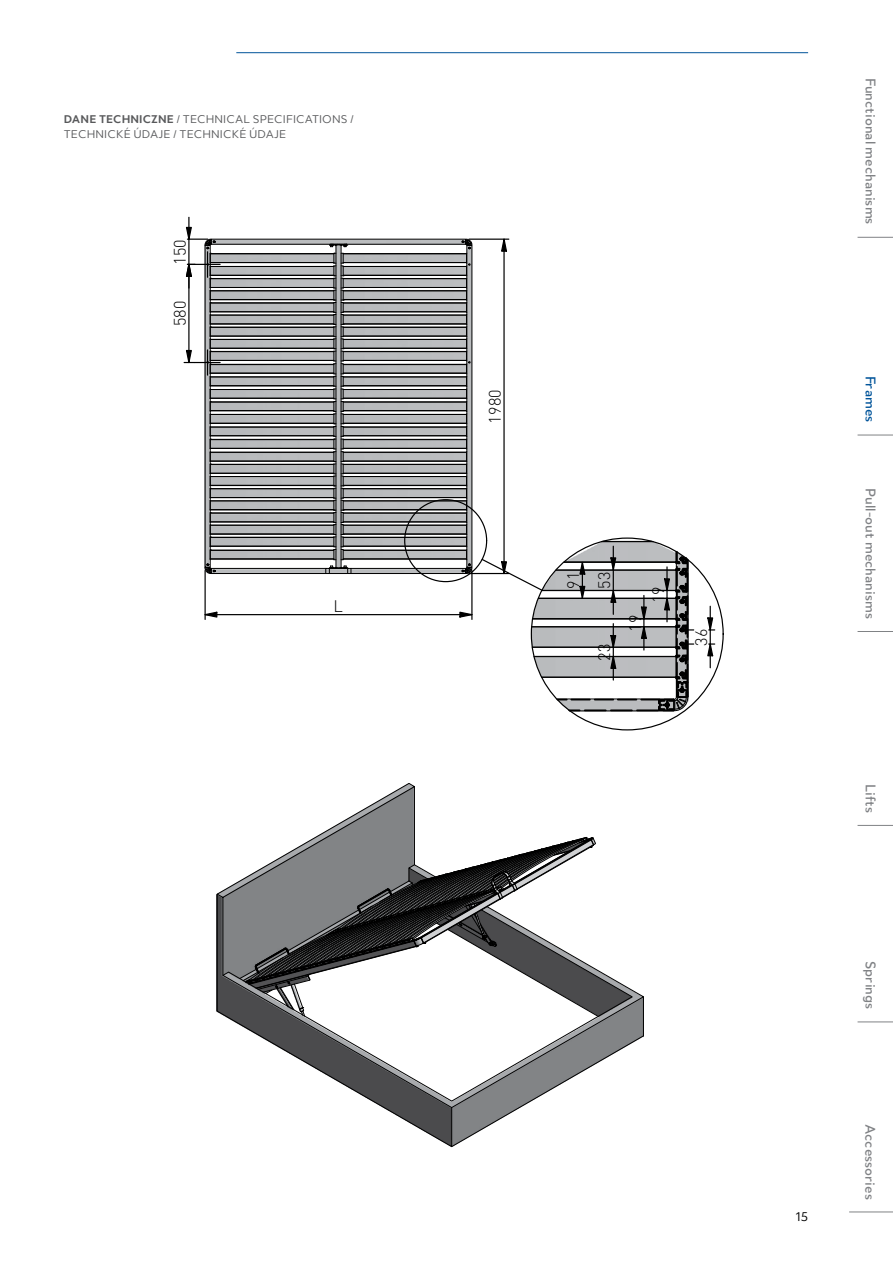
<style>
.page{position:relative;width:893px;height:1263px;background:#fff}
.page>*{position:absolute;margin:0;border:0;box-sizing:border-box;transform-origin:0 0}
.t1{font:300 16.5px "DIN Pro";letter-spacing:.01em;color:#000}
.t2{font:500 15px "Merel";color:#808285}
.t3{font:500 15px "Merel";color:#00549a}
.t4{font:13.5px "Merel";color:#000}
.t5{font:12px/14.4px "Merel";letter-spacing:.01em;color:#58595b}
.s1{font-weight:700}
</style>
<div class="page">
<hr style="left:857px;top:237px;width:36px;height:1px;background:#808285">
<hr style="left:857px;top:435px;width:36px;height:1px;background:#808285">
<hr style="left:857px;top:631px;width:36px;height:1px;background:#808285">
<hr style="left:857px;top:1021px;width:36px;height:1px;background:#808285">
<hr style="left:857px;top:825px;width:36px;height:1px;background:#808285">
<hr style="left:849px;top:1211px;width:44px;height:1px;background:#808285">
<svg style="left:565px;top:970px;width:79px;height:65px"></svg>
<hr style="left:643px;top:997px;width:1px;height:39px;background:#000">
<svg style="left:226px;top:1017px;width:225px;height:130px"></svg>
<svg style="left:451px;top:1035px;width:193px;height:112px"></svg>
<svg style="left:216px;top:783px;width:383px;height:234px"></svg>
<hr style="left:236px;top:52px;width:572px;height:1px;background:#00549a">
<img style="left:532px;top:541px;width:135px;height:159px">
<img style="left:576px;top:698px;width:124px;height:33px">
<hr style="left:542px;top:677px;width:134px;height:1px;background:#000">
<hr style="left:534px;top:656px;width:142px;height:1px;background:#000">
<hr style="left:532px;top:627px;width:144px;height:1px;background:#000">
<hr style="left:532px;top:647px;width:144px;height:1px;background:#000">
<hr style="left:532px;top:626px;width:144px;height:1px;background:#000">
<hr style="left:533px;top:618px;width:143px;height:1px;background:#000">
<hr style="left:538px;top:598px;width:138px;height:1px;background:#000">
<hr style="left:533px;top:619px;width:143px;height:1px;background:#000">
<hr style="left:542px;top:590px;width:134px;height:1px;background:#000">
<hr style="left:556px;top:570px;width:120px;height:1px;background:#000">
<hr style="left:602px;top:541px;width:51px;height:1px;background:#000">
<svg style="left:500px;top:238px;width:8px;height:14px"></svg>
<hr style="left:503px;top:251px;width:2px;height:311px;background:#000">
<hr style="left:469px;top:573px;width:40px;height:1px;background:#000">
<hr style="left:469px;top:239px;width:40px;height:1px;background:#000">
<svg style="left:206px;top:611px;width:12px;height:7px"></svg>
<svg style="left:458px;top:611px;width:15px;height:7px"></svg>
<hr style="left:217px;top:614px;width:243px;height:1px;background:#000">
<hr style="left:471px;top:570px;width:1px;height:49px;background:#000">
<hr style="left:204px;top:570px;width:2px;height:49px;background:#000">
<svg style="left:184px;top:217px;width:288px;height:357px"></svg>
<svg style="left:480px;top:558px;width:64px;height:34px"></svg>
<svg style="left:707px;top:606px;width:8px;height:62px"></svg>
<svg style="left:557px;top:546px;width:137px;height:165px"></svg>
<p class="t5" style="left:64px;top:111px;width:292px"><span class="s1">DANE TECHNICZNE</span> / TECHNICAL SPECIFICATIONS /<br>TECHNICKÉ ÚDAJE / TECHNICKÉ ÚDAJE</p>
<h1 class="t1" style="left:169px;top:265px;width:27px;rotate:-90deg">150</h1>
<h1 class="t1" style="left:169px;top:326px;width:27px;rotate:-90deg">580</h1>
<h1 class="t1" style="left:334px;top:594px;width:11px">L</h1>
<h1 class="t1" style="left:484px;top:423px;width:36px;rotate:-90deg">1980</h1>
<h1 class="t1" style="left:562px;top:589px;width:19px;rotate:-90deg">91</h1>
<h1 class="t1" style="left:593px;top:589px;width:19px;rotate:-90deg">53</h1>
<h1 class="t1" style="left:593px;top:661px;width:19px;rotate:-90deg">23</h1>
<h1 class="t1" style="left:624px;top:631px;width:19px;rotate:-90deg">19</h1>
<h1 class="t1" style="left:647px;top:603px;width:18px;rotate:-90deg">19</h1>
<h1 class="t1" style="left:690px;top:646px;width:19px;rotate:-90deg">36</h1>
<p class="t2" style="left:882px;top:78px;width:148px;rotate:90deg">Functional mechanisms</p>
<p class="t3" style="left:882px;top:375px;width:48px;rotate:90deg">Frames</p>
<p class="t2" style="left:882px;top:488px;width:132px;rotate:90deg">Pull-out mechanisms</p>
<p class="t2" style="left:882px;top:784px;width:30px;rotate:90deg">Lifts</p>
<p class="t4" style="left:796px;top:1206px;width:13px">15</p>
<p class="t2" style="left:882px;top:961px;width:50px;rotate:90deg">Springs</p>
<p class="t2" style="left:882px;top:1124px;width:77px;rotate:90deg">Accessories</p>
</div>
